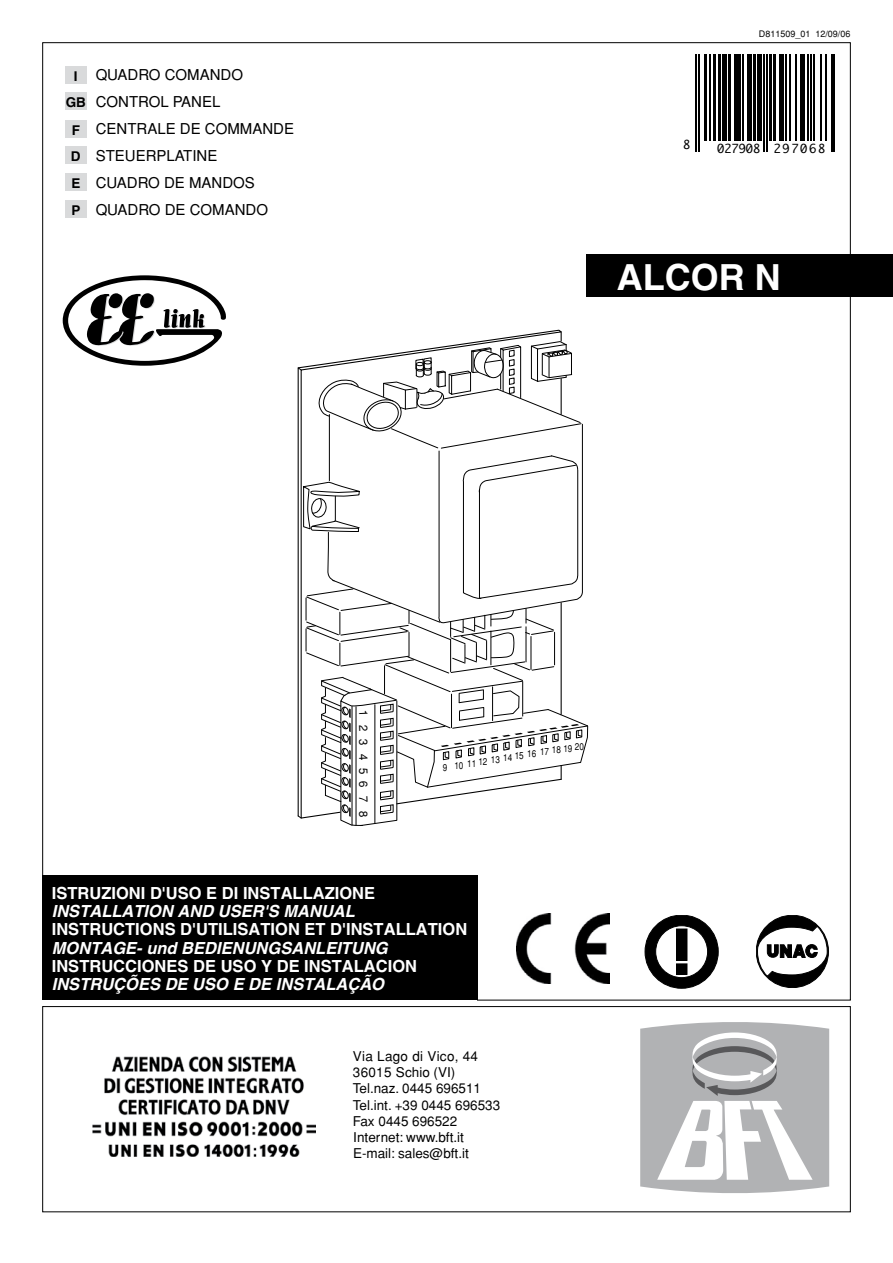
<style>
.page{position:relative;width:893px;height:1263px;background:#fff}
.page>*{position:absolute;margin:0;border:0;box-sizing:border-box;transform-origin:0 0}
.t1{font:700 36px "Helvetica";color:#fff}
.t2{font:700 16.65px "Helvetica";color:#fff}
.t3{font:italic 700 16.65px "Helvetica";color:#fff}
.t4{font:15px/27px "Helvetica";color:#000}
.t5{font:13.5px/16.2px "Helvetica";color:#000}
.t6{font:700 13.5px/26.8px "Helvetica";color:#000;text-align:center}
.t7{font:12px "Monaco";letter-spacing:.07em;color:#000}
.t8{font:11.7px "Helvetica";color:#000}
.t9{font:9.75px "Helvetica";letter-spacing:-.005em;color:#000;scale:.84 1}
.t10{font:9px "Helvetica";color:#000}
</style>
<div class="page">
<div style="left:43px;top:875px;width:434px;height:125px;background:#000"></div>
<div style="left:65px;top:66px;width:21px;height:17px;background:#d9dadb"></div>
<div style="left:65px;top:92px;width:21px;height:17px;background:#d9dadb"></div>
<div style="left:65px;top:120px;width:21px;height:17px;background:#d9dadb"></div>
<div style="left:65px;top:147px;width:21px;height:17px;background:#d9dadb"></div>
<div style="left:65px;top:173px;width:21px;height:17px;background:#d9dadb"></div>
<div style="left:65px;top:201px;width:21px;height:17px;background:#d9dadb"></div>
<svg style="left:644px;top:915px;width:75px;height:74px"></svg>
<div style="left:676px;top:929px;width:11px;height:31px;background:#000"></div>
<div style="left:676px;top:964px;width:11px;height:10px;background:#000"></div>
<div style="left:756px;top:915px;width:72px;height:72px;background:#000;border-radius:50%"></div>
<div style="left:756px;top:915px;width:73px;height:73px;border:1px solid #000;border-radius:50%"></div>
<svg style="left:757px;top:926px;width:70px;height:50px"></svg>
<svg style="left:63px;top:275px;width:163px;height:91px"></svg>
<div style="left:587px;top:255px;width:305px;height:42px;background:#000"></div>
<img style="left:92px;top:1056px;width:223px;height:101px">
<img style="left:516px;top:913px;width:94px;height:70px">
<div style="left:43px;top:1006px;width:807px;height:206px;border:1px solid #000"></div>
<svg style="left:640px;top:1022px;width:189px;height:171px"></svg>
<hr style="left:696px;top:54px;width:1px;height:97px;background:#000">
<hr style="left:699px;top:54px;width:1px;height:97px;background:#000">
<hr style="left:704px;top:54px;width:3px;height:87px;background:#000">
<hr style="left:709px;top:54px;width:1px;height:87px;background:#000">
<hr style="left:713px;top:54px;width:3px;height:87px;background:#000">
<hr style="left:718px;top:54px;width:3px;height:87px;background:#000">
<hr style="left:722px;top:54px;width:4px;height:87px;background:#000">
<hr style="left:728px;top:54px;width:3px;height:87px;background:#000">
<hr style="left:734px;top:54px;width:1px;height:87px;background:#000">
<hr style="left:737px;top:54px;width:4px;height:87px;background:#000">
<hr style="left:743px;top:54px;width:1px;height:87px;background:#000">
<hr style="left:747px;top:54px;width:4px;height:87px;background:#000">
<hr style="left:753px;top:54px;width:3px;height:87px;background:#000">
<div style="left:757px;top:54px;width:5px;height:87px;background:#000"></div>
<hr style="left:763px;top:54px;width:2px;height:97px;background:#000">
<hr style="left:766px;top:54px;width:2px;height:97px;background:#000">
<hr style="left:769px;top:54px;width:3px;height:87px;background:#000">
<hr style="left:773px;top:54px;width:3px;height:87px;background:#000">
<div style="left:779px;top:54px;width:5px;height:87px;background:#000"></div>
<hr style="left:785px;top:54px;width:2px;height:87px;background:#000">
<hr style="left:790px;top:54px;width:1px;height:87px;background:#000">
<hr style="left:795px;top:54px;width:2px;height:87px;background:#000">
<hr style="left:800px;top:54px;width:4px;height:87px;background:#000">
<hr style="left:807px;top:54px;width:2px;height:87px;background:#000">
<hr style="left:810px;top:54px;width:2px;height:87px;background:#000">
<hr style="left:813px;top:54px;width:2px;height:87px;background:#000">
<hr style="left:820px;top:54px;width:2px;height:87px;background:#000">
<hr style="left:825px;top:54px;width:1px;height:87px;background:#000">
<hr style="left:831px;top:54px;width:1px;height:97px;background:#000">
<hr style="left:834px;top:54px;width:1px;height:97px;background:#000">
<svg style="left:298px;top:332px;width:290px;height:494px"></svg>
<p class="t6" style="left:66px;top:63px;width:22px;line-height:25.8px">I<br>GB</p>
<p class="t6" style="left:71px;top:116px;width:11px;text-align:justify">F D E P</p>
<p class="t4" style="left:96px;top:61px;width:200px">QUADRO COMANDO<br>CONTROL PANEL<br>CENTRALE DE COMMANDE<br>STEUERPLATINE<br>CUADRO DE MANDOS<br>QUADRO DE COMANDO</p>
<p class="t10" style="left:759px;top:28px;width:93px">D811509_01 12/09/06</p>
<p class="t7" style="left:683px;top:137px;width:9px">8</p>
<p class="t7" style="left:717px;top:141px;width:110px">027908 297068</p>
<h1 class="t1" style="left:617px;top:255px;width:165px">ALCOR N</h1>
<p class="t8" style="left:368px;top:709px;width:109px;rotate:87deg">12345678</p>
<p class="t9" style="left:443px;top:750px;width:169px">9 10 11 12 13 14 15 16 17 18 19 20</p>
<p class="t2" style="left:52px;top:882px;width:325px">ISTRUZIONI D'USO E DI INSTALLAZIONE</p>
<p class="t3" style="left:52px;top:901px;width:309px">INSTALLATION AND USER'S MANUAL</p>
<p class="t2" style="left:52px;top:919px;width:417px">INSTRUCTIONS D'UTILISATION ET D'INSTALLATION</p>
<p class="t3" style="left:52px;top:937px;width:342px">MONTAGE-und BEDIENUNGSANLEITUNG</p>
<p class="t2" style="left:52px;top:956px;width:367px">INSTRUCCIONES DE USO Y DE INSTALACION</p>
<p class="t3" style="left:52px;top:974px;width:338px">INSTRUÇÕES DE USO E DE INSTALAÇÃO</p>
<p class="t5" style="left:353px;top:1048px;width:149px">Via Lago di Vico, 44<br>36015 Schio (VI)<br>Tel.naz. 0445 696511<br>Tel.int. +39 0445 696533<br>Fax 0445 696522<br>Internet: www.bft.it<br>E-mail: sales@bft.it</p>
</div>
